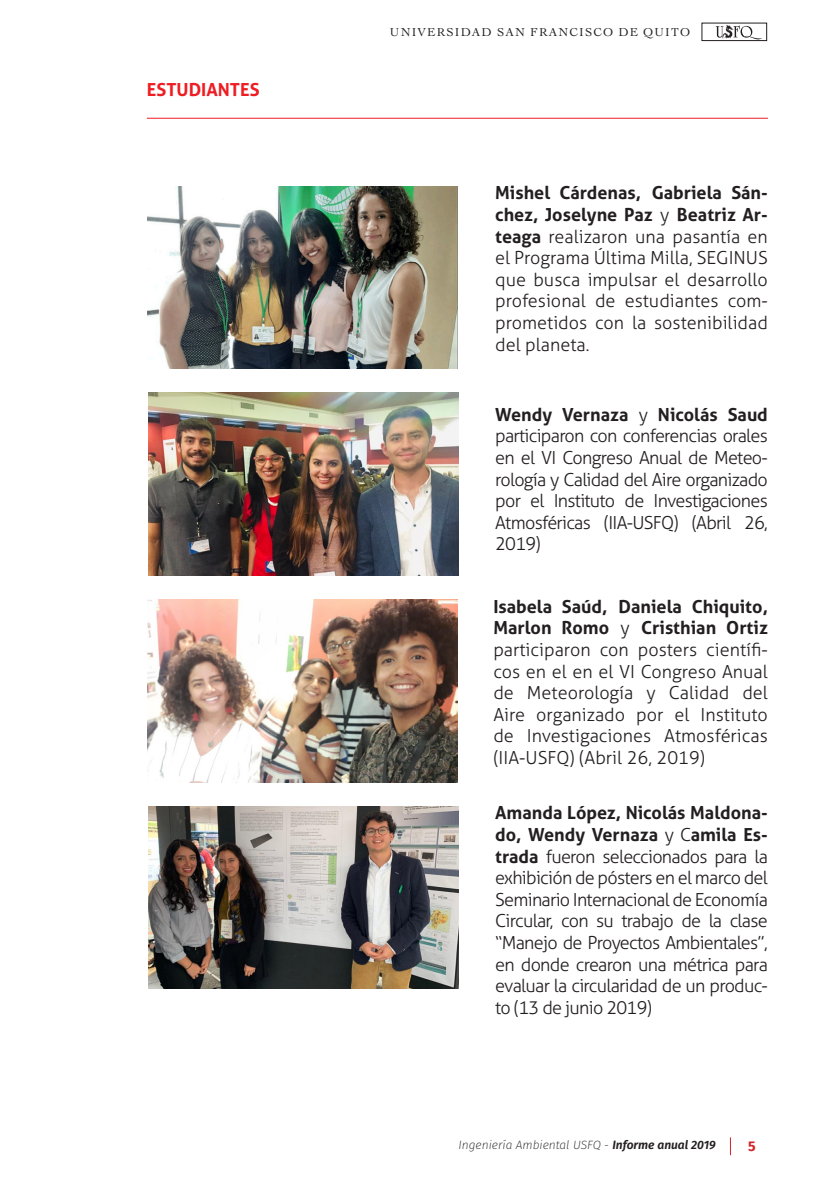
<style>
.page{position:relative;width:840px;height:1191px;background:#fff}
.page>*{position:absolute;margin:0;border:0;box-sizing:border-box;transform-origin:0 0}
.texto{font:300 18px/21.6px "Aller";letter-spacing:-.03em;color:#231f20;text-align:justify}
.texto-2{font:700 18px "Aller";color:#ee1d23}
.t1{font:700 14px "Fira Sans";color:#d1232a}
.t2{font:italic 200 12px "Fira Sans";color:#231f20}
.t3{font:12px "Cochin";letter-spacing:.1em;color:#231f20}
.s1{font-weight:700}
.s2{font-weight:600}
</style>
<div class="page">
<div style="left:701px;top:23px;width:65px;height:18px;border:1px solid #231f20"></div>
<svg style="left:715px;top:25px;width:46px;height:15px"></svg>
<img style="left:148px;top:186px;width:309px;height:183px">
<img style="left:148px;top:599px;width:309px;height:183px">
<img style="left:148px;top:393px;width:310px;height:182px">
<hr style="left:147px;top:118px;width:620px;height:1px;background:#ee1d23">
<img style="left:148px;top:806px;width:310px;height:183px">
<p class="texto-2" style="left:147px;top:78px;width:114px">ESTUDIANTES</p>
<p class="t3" style="left:390px;top:24px;width:301px">UNIVERSIDAD SAN FRANCISCO DE QUITO</p>
<p class="texto" style="left:495px;top:182px;width:274px"><span class="s1">Mishel Cárdenas, Gabriela Sán&shy;chez, Joselyne Paz</span> y <span class="s1">Beatriz Ar&shy;teaga</span> realizaron una pasantía en el Programa Última Milla, SEGINUS que busca impulsar el desarrollo profesional de estudiantes com&shy;prometidos con la sostenibilidad del planeta.</p>
<p class="texto" style="left:495px;top:403px;width:274px"><span class="s1">Wendy Vernaza</span> y <span class="s1">Nicolás Saud </span>participaron con conferencias orales en el VI Congreso Anual de Meteo&shy;rología y Calidad del Aire organizado por el Instituto de Investigaciones Atmosféricas (IIA-USFQ) (Abril 26, 2019)</p>
<p class="texto" style="left:493px;top:595px;width:276px"><span class="s1">Isabela Saúd, Daniela Chiquito, Marlon Romo</span> y <span class="s1">Cristhian Ortiz </span>participaron con posters científi&shy;cos en el en el VI Congreso Anual de Meteorología y Calidad del Aire organizado por el Instituto de Investigaciones Atmosféricas (IIA-USFQ) (Abril 26, 2019)</p>
<p class="texto" style="left:495px;top:802px;width:274px"><span class="s1">Amanda López, Nicolás Maldona&shy;do, Wendy Vernaza</span> y C<span class="s1">amila Es&shy;trada</span> fueron seleccionados para la exhibición de pósters en el marco del Seminario Internacional de Economía Circular, con su trabajo de la clase “Manejo de Proyectos Ambientales”, en donde crearon una métrica para evaluar la circularidad de un produc&shy;to (13 de junio 2019)</p>
<p class="t2" style="left:458px;top:1136px;width:258px">Ingeniería Ambiental USFQ - <span class="s2">Informe anual 2019</span></p>
<p class="t1" style="left:747px;top:1133px;width:9px">5</p>
</div>
